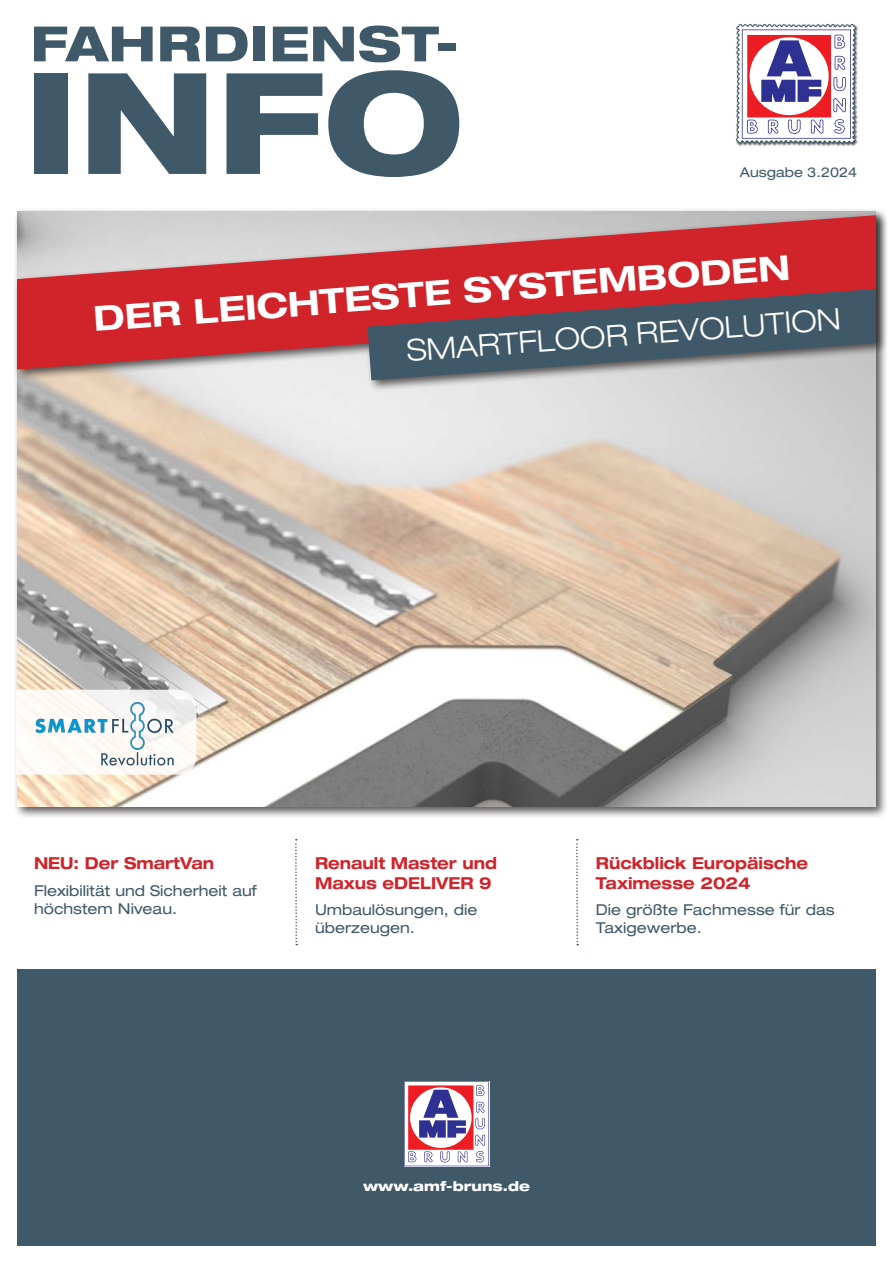
<style>
.page{position:relative;width:893px;height:1263px;background:#fff}
.page>*{position:absolute;margin:0;border:0;box-sizing:border-box;transform-origin:0 0}
.t1{font:700 expanded 34.5px "Helvetica Neue LT Std";color:#fff}
.t2{font:300 expanded 30px "Helvetica Neue LT Std";color:#fff}
.t3{font:700 expanded 16.5px "Helvetica Neue LT Std";color:#d1232a;scale:.93 1}
.t4{font:expanded 15px/18px "Helvetica Neue LT Std";color:#405968}
.t5{font:800 expanded 13.5px "Helvetica Neue LT Std";color:#fff}
.t6{font:expanded 13.5px "Helvetica Neue LT Std";color:#405968}
</style>
<div class="page">
<div style="left:13px;top:207px;width:875px;height:612px;background:#231f20;opacity:.75"></div>
<img style="left:17px;top:392px;width:859px;height:415px">
<svg style="left:34px;top:27px;width:119px;height:34px"></svg>
<svg style="left:160px;top:27px;width:88px;height:34px"></svg>
<div style="left:253px;top:27px;width:12px;height:34px;background:#405968"></div>
<svg style="left:273px;top:26px;width:166px;height:36px"></svg>
<div style="left:438px;top:43px;width:17px;height:8px;background:#405968"></div>
<div style="left:34px;top:73px;width:34px;height:101px;background:#405968"></div>
<svg style="left:88px;top:73px;width:118px;height:101px"></svg>
<svg style="left:226px;top:73px;width:96px;height:101px"></svg>
<svg style="left:328px;top:70px;width:131px;height:107px"></svg>
<img style="left:737px;top:25px;width:121px;height:122px">
<svg style="left:736px;top:24px;width:120px;height:120px"></svg>
<div style="left:17px;top:969px;width:859px;height:277px;background:#405968"></div>
<svg style="left:404px;top:1081px;width:85px;height:85px;background:#c9a4bd"></svg>
<svg style="left:295px;top:839px;width:2px;height:106px"></svg>
<svg style="left:576px;top:839px;width:2px;height:106px"></svg>
<div style="left:13px;top:211px;width:875px;height:181px;background:#231f20;opacity:.75"></div>
<svg style="left:17px;top:215px;width:859px;height:155px;background:#cf5e62"></svg>
<svg style="left:367px;top:289px;width:509px;height:91px;background:#75606a"></svg>
<svg style="left:16px;top:690px;width:180px;height:85px"></svg>
<img style="left:27px;top:694px;width:155px;height:83px">
<p class="t6" style="left:740px;top:164px;width:119px">Ausgabe 3.2024</p>
<p class="t1" style="left:92px;top:296px;width:700px;rotate:-4deg">DER LEICHTESTE SYSTEMBODEN</p>
<p class="t2" style="left:405px;top:332px;width:437px;rotate:-4deg">SMARTFLOOR REVOLUTION</p>
<p class="t3" style="left:34px;top:853px;width:195px">NEU: Der SmartVan</p>
<p class="t4" style="left:34px;top:881px;width:224px">Flexibilität und Sicherheit auf höchstem Niveau.</p>
<p class="t3" style="left:315px;top:853px;width:197px">Renault Master und</p>
<p class="t3" style="left:315px;top:873px;width:191px">Maxus eDELIVER 9</p>
<p class="t4" style="left:315px;top:901px;width:164px">Umbaulösungen, die überzeugen.</p>
<p class="t3" style="left:596px;top:853px;width:230px">Rückblick Europäische</p>
<p class="t3" style="left:596px;top:873px;width:168px">Taximesse 2024</p>
<p class="t4" style="left:596px;top:901px;width:240px">Die größte Fachmesse für das<br>Taxigewerbe.</p>
<p class="t5" style="left:363px;top:1178px;width:168px">www.amf-bruns.de</p>
</div>
